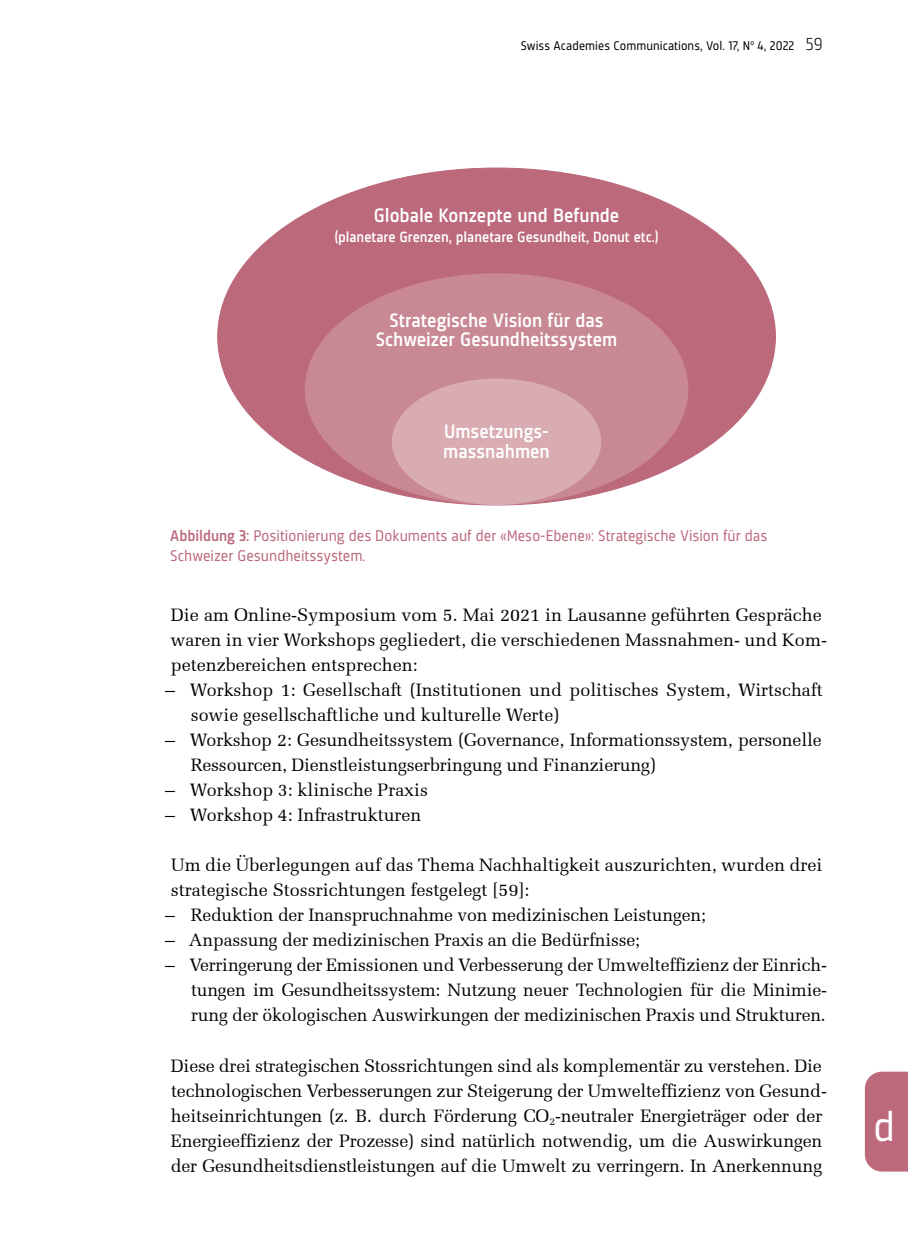
<style>
.page{position:relative;width:908px;height:1248px;background:#fff}
.page>*{position:absolute;margin:0;border:0;box-sizing:border-box;transform-origin:0 0}
.t1{font:43px "Sinews Sans Pro";color:#fff}
.t2{font:500 20px/19.2px "Sinews Sans Pro";color:#fff}
.t3{font:18px/25px "Melior";letter-spacing:-.01em;color:#000}
.t4{font:16px/20px "Sinews Sans Pro";color:#bb697b}
.t5{font:500 15.4px "Sinews Sans Pro";color:#fff}
.t6{font:13px "Sinews Sans Pro";letter-spacing:.005em;color:#000}
.s1{font-weight:300;font-size:18px}
.s2{font-weight:500}
</style>
<div class="page">
<div style="left:864px;top:1071px;width:43px;height:100px;background:#bb697b"></div>
<div style="left:217px;top:168px;width:558px;height:337px;background:#bb697b;border-radius:50%"></div>
<div style="left:304px;top:273px;width:384px;height:232px;background:#c98994;border-radius:50%"></div>
<div style="left:391px;top:378px;width:210px;height:127px;background:#d8acb1;border-radius:50%"></div>
<p class="t6" style="left:520px;top:38px;width:303px">Swiss Academies Communications, Vol. 17, N<sup>o</sup> 4, 2022 <span class="s1">59</span></p>
<p class="t2" style="left:373px;top:206px;width:247px">Globale Konzepte und Befunde</p>
<p class="t5" style="left:334px;top:229px;width:325px">(planetare Grenzen, planetare Gesundheit, Donut etc.)</p>
<p class="t2" style="left:375px;top:310px;width:243px;text-align:center">Strategische Vision für das<br>Schweizer Gesundheitssystem</p>
<p class="t2" style="left:443px;top:422px;width:108px">Umsetzungs&shy;massnahmen</p>
<p class="t4" style="left:170px;top:526px;width:598px"><span class="s2">Abbildung 3:</span> Positionierung des Dokuments auf der «Meso-Ebene»: Strategische Vision für das<br>Schweizer Gesundheitssystem.</p>
<p class="t3" style="left:170px;top:602px;width:657px">Die am Online-Symposium vom 5. Mai 2021 in Lausanne geführten Gespräche waren in vier Workshops gegliedert, die verschiedenen Massnahmen- und Kom&shy;petenzbereichen entsprechen:</p>
<p class="t3" style="left:191px;top:677px;width:633px;text-indent:-26px">– Workshop 1: Gesellschaft (Institutionen und politisches System, Wirtschaft sowie gesellschaftliche und kulturelle Werte)</p>
<p class="t3" style="left:191px;top:727px;width:632px;text-indent:-26px">– Workshop 2: Gesundheitssystem (Governance, Informationssystem, personelle<br>Ressourcen, Dienstleistungserbringung und Finanzierung)</p>
<p class="t3" style="left:165px;top:777px;width:264px">– Workshop 3: klinische Praxis</p>
<p class="t3" style="left:165px;top:802px;width:258px">– Workshop 4: Infrastrukturen</p>
<p class="t3" style="left:171px;top:852px;width:653px">Um die Überlegungen auf das Thema Nachhaltigkeit auszurichten, wurden drei strategische Stossrichtungen festgelegt [59]:</p>
<p class="t3" style="left:165px;top:902px;width:542px">– Reduktion der Inanspruchnahme von medizinischen Leistungen;</p>
<p class="t3" style="left:165px;top:927px;width:476px">– Anpassung der medizinischen Praxis an die Bedürfnisse;</p>
<p class="t3" style="left:191px;top:952px;width:637px;text-align:justify;text-indent:-26px">– Verringerung der Emissionen und Verbesserung der Umwelteffizienz der Einrich&shy;tungen im Gesundheitssystem: Nutzung neuer Technologien für die Minimie&shy;rung der ökologischen Auswirkungen der medizinischen Praxis und Strukturen.</p>
<p class="t3" style="left:171px;top:1052px;width:657px">Diese drei strategischen Stossrichtungen sind als komplementär zu verstehen. Die technologischen Verbesserungen zur Steigerung der Umwelteffizienz von Gesund&shy;heitseinrichtungen (z. B. durch Förderung CO<sub>2</sub>-neutraler Energieträger oder der Energieeffizienz der Prozesse) sind natürlich notwendig, um die Auswirkungen der Gesundheitsdienstleistungen auf die Umwelt zu verringern. In Anerkennung</p>
<h1 class="t1" style="left:873px;top:1102px;width:23px">d</h1>
</div>
